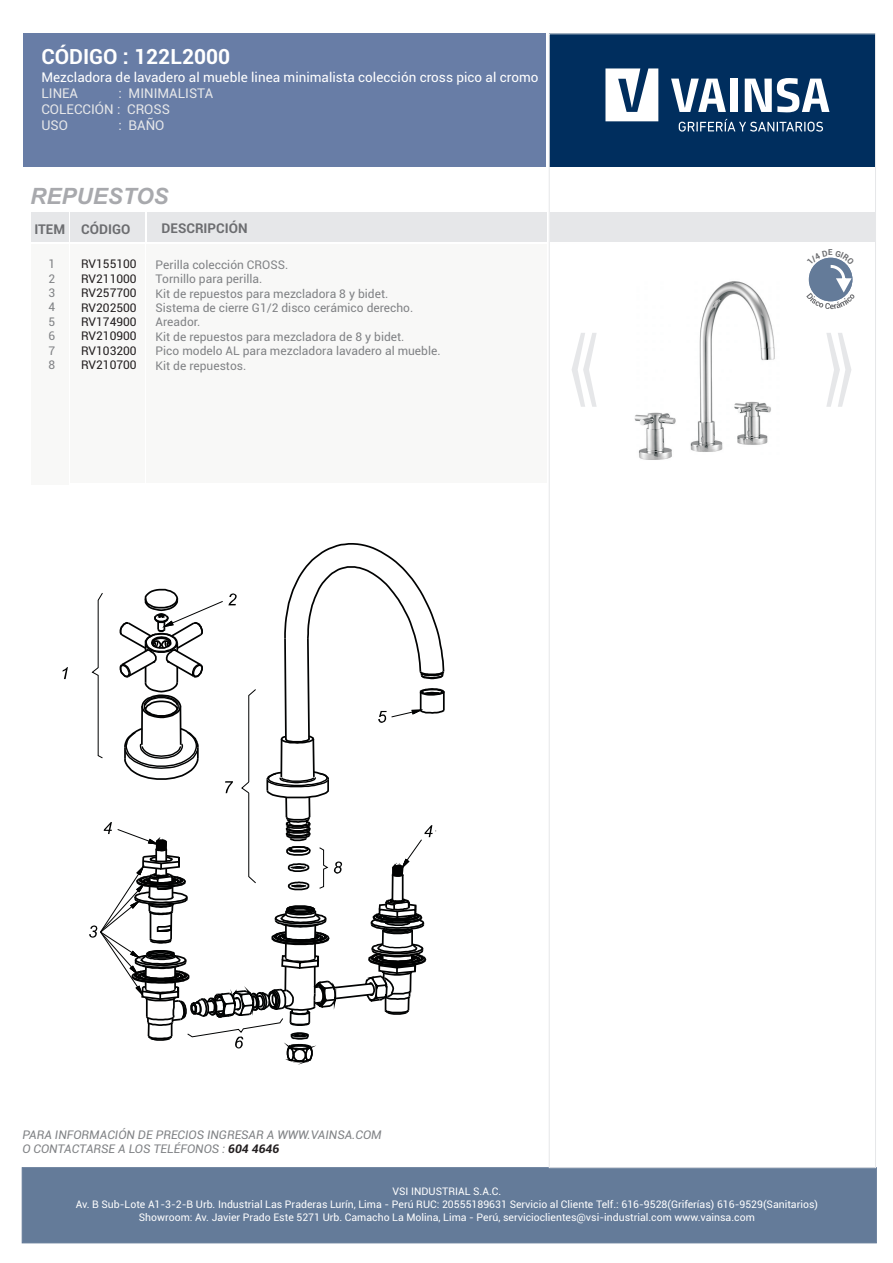
<style>
.page{position:relative;width:893px;height:1263px;background:#fff}
.page>*{position:absolute;margin:0;border:0;box-sizing:border-box;transform-origin:0 0}
.t1{font:166.2px "Arial";color:#e6e7e9;scale:.36 1}
.t2{font:italic 700 22.5px "Arial";color:#a8a9ad}
.t3{font:700 21px "Roboto";color:#fff}
.t4{font:13.5px "Roboto";color:#fff}
.t5{font:13.5px/16.2px "Roboto";color:#e6e7e9}
.t6{font:700 13.5px "Roboto";color:#6c6d70}
.t7{font:12px/14.4px "Roboto";color:#808285;text-align:justify}
.t8{font:italic 12px/14.4px "Roboto";color:#808285}
.t9{font:12px/14.4px "Roboto";color:#231f20;text-align:justify}
.t10{font:10.5px/12.6px "Roboto";color:#fff;text-align:center}
.s1{font-weight:700;color:#231f20}
</style>
<div class="page">
<div style="left:147px;top:213px;width:400px;height:29px;background:#e6e7e9"></div>
<div style="left:71px;top:213px;width:74px;height:29px;background:#e6e7e9"></div>
<div style="left:32px;top:213px;width:37px;height:29px;background:#e6e7e9"></div>
<div style="left:146px;top:244px;width:401px;height:238px;background:#f8f8f7"></div>
<div style="left:549px;top:34px;width:326px;height:133px;background:#002e5e"></div>
<svg style="left:605px;top:68px;width:53px;height:53px"></svg>
<svg style="left:671px;top:79px;width:55px;height:33px"></svg>
<div style="left:730px;top:79px;width:8px;height:33px;background:#fff"></div>
<svg style="left:745px;top:78px;width:84px;height:34px"></svg>
<svg style="left:679px;top:119px;width:144px;height:13px"></svg>
<div style="left:23px;top:34px;width:522px;height:133px;background:#687da6"></div>
<div style="left:70px;top:244px;width:74px;height:239px;background:#f8f8f7"></div>
<div style="left:32px;top:244px;width:37px;height:241px;background:#f8f8f7"></div>
<div style="left:22px;top:1167px;width:855px;height:76px;background:#647b99"></div>
<div style="left:550px;top:213px;width:325px;height:29px;background:#e6e7e9"></div>
<img style="left:634px;top:281px;width:141px;height:179px">
<svg style="left:62px;top:667px;width:6px;height:12px"></svg>
<svg style="left:89px;top:543px;width:357px;height:701px"></svg>
<svg style="left:806px;top:257px;width:48px;height:52px"></svg>
<h3 class="t3" style="left:41px;top:48px;width:190px">CÓDIGO : 122L2000</h3>
<p class="t4" style="left:41px;top:72px;width:499px">Mezcladora de lavadero al mueble linea minimalista colección cross pico al cromo</p>
<p class="t5" style="left:41px;top:86px;width:38px">LINEA</p>
<p class="t5" style="left:41px;top:86px;width:173px;text-indent:77px">: MINIMALISTA<br>COLECCIÓN : CROSS<br>USO</p>
<p class="t5" style="left:118px;top:119px;width:47px">: BAÑO</p>
<h2 class="t2" style="left:30px;top:187px;width:140px">REPUESTOS</h2>
<p class="t6" style="left:34px;top:223px;width:97px">ITEM CÓDIGO</p>
<p class="t6" style="left:162px;top:223px;width:87px">DESCRIPCIÓN</p>
<p class="t7" style="left:49px;top:258px;width:8px">1<br>2<br>3<br>4<br>5<br>6<br>7<br>8</p>
<p class="t7" style="left:156px;top:258px;width:134px">Perilla colección CROSS.</p>
<p class="t7" style="left:156px;top:273px;width:286px;text-align:left">Tornillo para perilla.<br>Kit de repuestos para mezcladora 8 y bidet.<br>Sistema de cierre G1/2 disco cerámico derecho.<br>Areador.<br>Kit de repuestos para mezcladora de 8 y bidet.<br>Pico modelo AL para mezcladora lavadero al mueble.<br>Kit de repuestos.</p>
<p class="t9" style="left:81px;top:258px;width:57px">RV155100<br>RV211000<br>RV257700<br>RV202500<br>RV174900<br>RV210900<br>RV103200<br>RV210700</p>
<h1 class="t1" style="left:822px;top:292px;width:94px">»</h1>
<p class="t8" style="left:22px;top:1128px;width:361px">PARA INFORMACIÓN DE PRECIOS INGRESAR A WWW.VAINSA.COM<br>O CONTACTARSE A LOS TELÉFONOS : <span class="s1">604 4646</span></p>
<p class="t10" style="left:76px;top:1186px;width:744px">VSI INDUSTRIAL S.A.C.<br>Av. B Sub-Lote A1-3-2-B Urb. Industrial Las Praderas Lurín, Lima - Perú RUC: 20555189631 Servicio al Cliente Telf.: 616-9528(Griferías) 616-9529(Sanitarios)<br>Showroom: Av. Javier Prado Este 5271 Urb. Camacho La Molina, Lima - Perú, servicioclientes@vsi-industrial.com www.vainsa.com</p>
</div>
